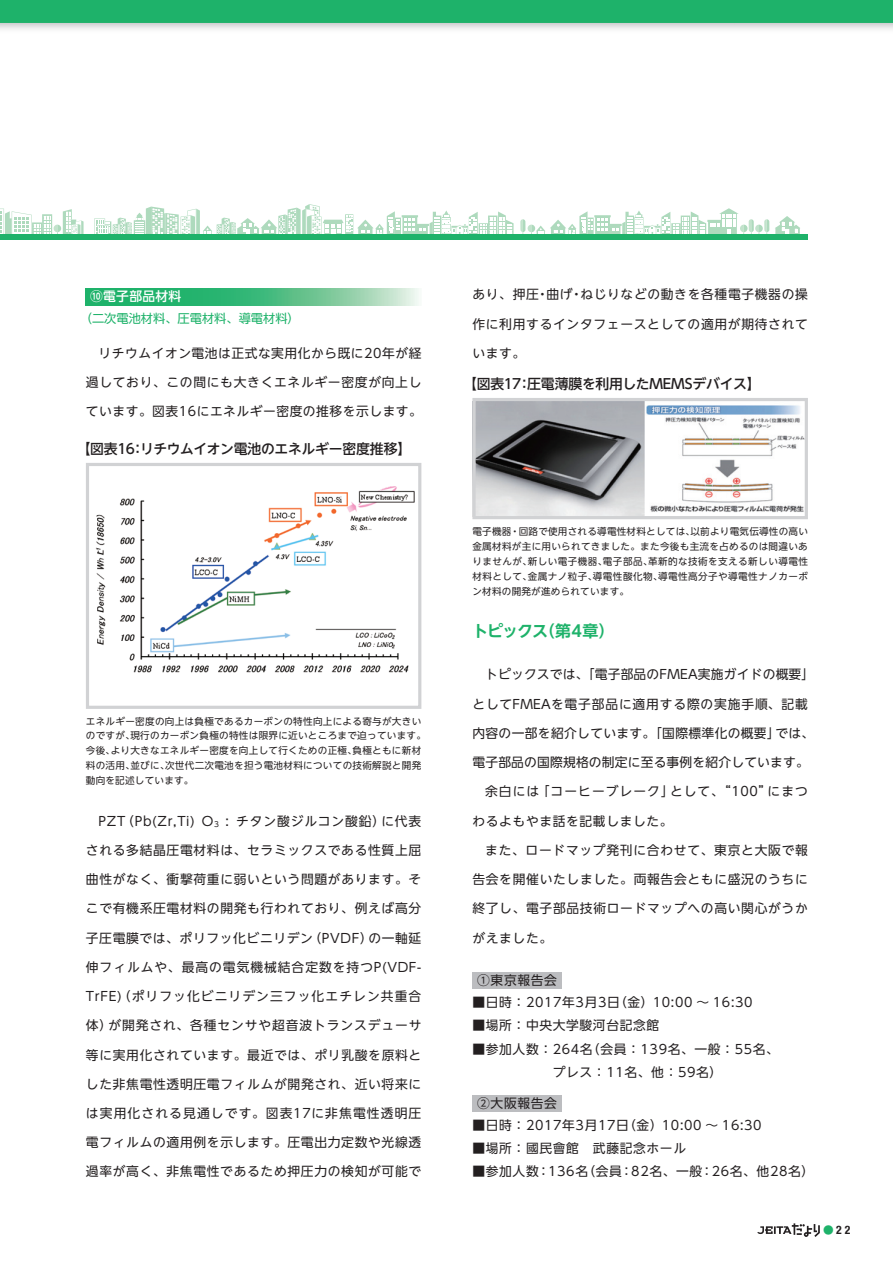
<style>
.page{position:relative;width:893px;height:1263px;background:#fff}
.page>*{position:absolute;margin:0;border:0;box-sizing:border-box;transform-origin:0 0}
.t1{font:700 15.9px "UD Shin Go NT Pro De";letter-spacing:-.055em;color:#1eb26a}
.t2{font:500 13.8px "UD Shin Go NT Pro";letter-spacing:-.02em;color:#231f20}
.t3{font:12.75px/23.4px "UD Shin Go NT Pro";letter-spacing:.055em;color:#231f20}
.t4{font:12.75px "UD Shin Go NT Pro";letter-spacing:.015em;color:#231f20}
.t5{font:12.75px "UD Shin Go NT Pro";letter-spacing:.025em;color:#231f20}
.t6{font:12.75px "UD Shin Go NT Pro";letter-spacing:.075em;color:#231f20}
.t7{font:12.75px "UD Shin Go NT Pro";letter-spacing:.085em;color:#231f20}
.t8{font:12.75px "UD Shin Go NT Pro";letter-spacing:.08em;color:#231f20}
.t9{font:12.75px "UD Shin Go NT Pro";letter-spacing:.09em;color:#231f20}
.t10{font:500 12.75px "UD Shin Go NT Pro";letter-spacing:.025em;color:#fff}
.t11{font:12.15px "UD Shin Go NT Pro";color:#1eb26a}
.t12{font:700 condensed 11.7px "Helvetica Neue LT Std";color:#231f20}
.t13{font:9.6px/14.9px "UD Shin Go NT Pro";letter-spacing:.03em;color:#231f20}
.s1{font-family:"UD Shin Go NT Pro";font-weight:400;font-stretch:normal;font-size:10.65px;color:#1eb26a}
</style>
<div class="page">
<svg style="left:775px;top:216px;width:25px;height:18px"></svg>
<svg style="left:94px;top:204px;width:420px;height:30px"></svg>
<svg style="left:520px;top:208px;width:249px;height:26px"></svg>
<svg style="left:0;top:209px;width:84px;height:25px"></svg>
<div style="left:0;top:234px;width:808px;height:5px;background:#1eb26a"></div>
<svg style="left:0;top:0;width:893px;height:30px;background:#4cbd86"></svg>
<svg style="left:86px;top:288px;width:333px;height:17px;background:#56c189"></svg>
<img style="left:96px;top:486px;width:319px;height:187px">
<div style="left:86px;top:463px;width:335px;height:246px;border:3px solid #d1d2d4"></div>
<img style="left:476px;top:402px;width:328px;height:113px">
<div style="left:472px;top:398px;width:336px;height:121px;border:3px solid #d1d2d4"></div>
<div style="left:472px;top:972px;width:90px;height:17px;background:#bcbdc0"></div>
<div style="left:472px;top:1095px;width:90px;height:16px;background:#bcbdc0"></div>
<svg style="left:757px;top:1223px;width:63px;height:14px"></svg>
<p class="t10" style="left:90px;top:286px;width:93px">⑩電子部品材料</p>
<p class="t11" style="left:80px;top:309px;width:222px">（二次電池材料、圧電材料、導電材料）</p>
<p class="t3" style="left:99px;top:341px;width:324px">リチウムイオン電池は正式な実用化から既に20年が経</p>
<p class="t3" style="left:86px;top:370px;width:337px">過しており、この間にも大きくエネルギー密度が向上し</p>
<p class="t3" style="left:86px;top:399px;width:338px">ています。図表16にエネルギー密度の推移を示します。</p>
<p class="t2" style="left:77px;top:438px;width:336px">【図表16：リチウムイオン電池のエネルギー密度推移】</p>
<p class="t13" style="left:86px;top:713px;width:342px">エネルギー密度の向上は負極であるカーボンの特性向上による寄与が大きいのですが、現行のカーボン負極の特性は限界に近いところまで迫っています。今後、より大きなエネルギー密度を向上して行くための正極、負極ともに新材料の活用、並びに、次世代二次電池を担う電池材料についての技術解説と開発動向を記述しています。</p>
<p class="t3" style="left:99px;top:809px;width:324px">PZT（Pb(Zr,Ti) O<sub>3</sub> : チタン酸ジルコン酸鉛）に代表</p>
<p class="t3" style="left:86px;top:838px;width:337px">される多結晶圧電材料は、セラミックスである性質上屈</p>
<p class="t3" style="left:86px;top:867px;width:337px">曲性がなく、衝撃荷重に弱いという問題があります。そ</p>
<p class="t3" style="left:86px;top:896px;width:337px">こで有機系圧電材料の開発も行われており、例えば高分</p>
<p class="t3" style="left:86px;top:926px;width:337px">子圧電膜では、ポリフッ化ビニリデン（PVDF）の一軸延</p>
<p class="t6" style="left:86px;top:956px;width:337px">伸フィルムや、最高の電気機械結合定数を持つP(VDF-</p>
<p class="t7" style="left:86px;top:986px;width:337px">TrFE)（ポリフッ化ビニリデン三フッ化エチレン共重合</p>
<p class="t3" style="left:86px;top:1013px;width:337px">体）が開発され、各種センサや超音波トランスデューサ</p>
<p class="t3" style="left:86px;top:1042px;width:337px">等に実用化されています。最近では、ポリ乳酸を原料と</p>
<p class="t3" style="left:86px;top:1072px;width:337px">した非焦電性透明圧電フィルムが開発され、近い将来に</p>
<p class="t9" style="left:86px;top:1103px;width:337px">は実用化される見通しです。図表17に非焦電性透明圧</p>
<p class="t3" style="left:86px;top:1130px;width:337px">電フィルムの適用例を示します。圧電出力定数や光線透</p>
<p class="t3" style="left:86px;top:1159px;width:337px">過率が高く、非焦電性であるため押圧力の検知が可能で</p>
<p class="t3" style="left:472px;top:282px;width:337px">あり、押圧・曲げ・ねじりなどの動きを各種電子機器の操</p>
<p class="t3" style="left:472px;top:312px;width:337px">作に利用するインタフェースとしての適用が期待されて</p>
<p class="t3" style="left:472px;top:341px;width:54px">います。</p>
<p class="t2" style="left:463px;top:373px;width:299px">【図表17：圧電薄膜を利用したMEMSデバイス】</p>
<p class="t13" style="left:472px;top:524px;width:337px;text-align:justify">電子機器・回路で使用される導電性材料としては、以前より電気伝導性の高い金属材料が主に用いられてきました。また今後も主流を占めるのは間違いありませんが、新しい電子機器、電子部品、革新的な技術を支える新しい導電性材料として、金属ナノ粒子、導電性酸化物、導電性高分子や導電性ナノカーボン材料の開発が進められています。</p>
<p class="t1" style="left:472px;top:618px;width:144px">トピックス（第4章）</p>
<p class="t4" style="left:485px;top:664px;width:331px">トピックスでは、「電子部品のFMEA実施ガイドの概要」</p>
<p class="t3" style="left:472px;top:692px;width:337px">としてFMEAを電子部品に適用する際の実施手順、記載</p>
<p class="t5" style="left:472px;top:723px;width:343px">内容の一部を紹介しています。「国際標準化の概要」では、</p>
<p class="t4" style="left:472px;top:752px;width:338px">電子部品の国際規格の制定に至る事例を紹介しています。</p>
<p class="t8" style="left:485px;top:781px;width:324px">余白には「コーヒーブレーク」として、“100”にまつ</p>
<p class="t3" style="left:472px;top:809px;width:202px">わるよもやま話を記載しました。</p>
<p class="t3" style="left:485px;top:838px;width:324px">また、ロードマップ発刊に合わせて、東京と大阪で報</p>
<p class="t3" style="left:472px;top:867px;width:337px">告会を開催いたしました。両報告会ともに盛況のうちに</p>
<p class="t3" style="left:472px;top:896px;width:337px">終了し、電子部品技術ロードマップへの高い関心がうか</p>
<p class="t3" style="left:472px;top:926px;width:81px">がえました。</p>
<p class="t3" style="left:477px;top:968px;width:81px">①東京報告会</p>
<p class="t3" style="left:472px;top:990px;width:282px">■日時：2017年3月3日（金）10:00 ～ 16:30</p>
<p class="t3" style="left:472px;top:1013px;width:188px">■場所：中央大学駿河台記念館</p>
<p class="t3" style="left:472px;top:1037px;width:308px">■参加人数：264名（会員：139名、一般：55名、　　　　　　プレス：11名、他：59名）</p>
<p class="t3" style="left:477px;top:1091px;width:81px">②大阪報告会</p>
<p class="t3" style="left:472px;top:1113px;width:291px">■日時：2017年3月17日（金）10:00 ～ 16:30</p>
<p class="t3" style="left:472px;top:1136px;width:215px">■場所：國民會館　武藤記念ホール</p>
<p class="t3" style="left:472px;top:1159px;width:343px">■参加人数：136名（会員：82名、一般：26名、他28名）</p>
<p class="t12" style="left:823px;top:1223px;width:29px"><span class="s1">●</span>22</p>
</div>
